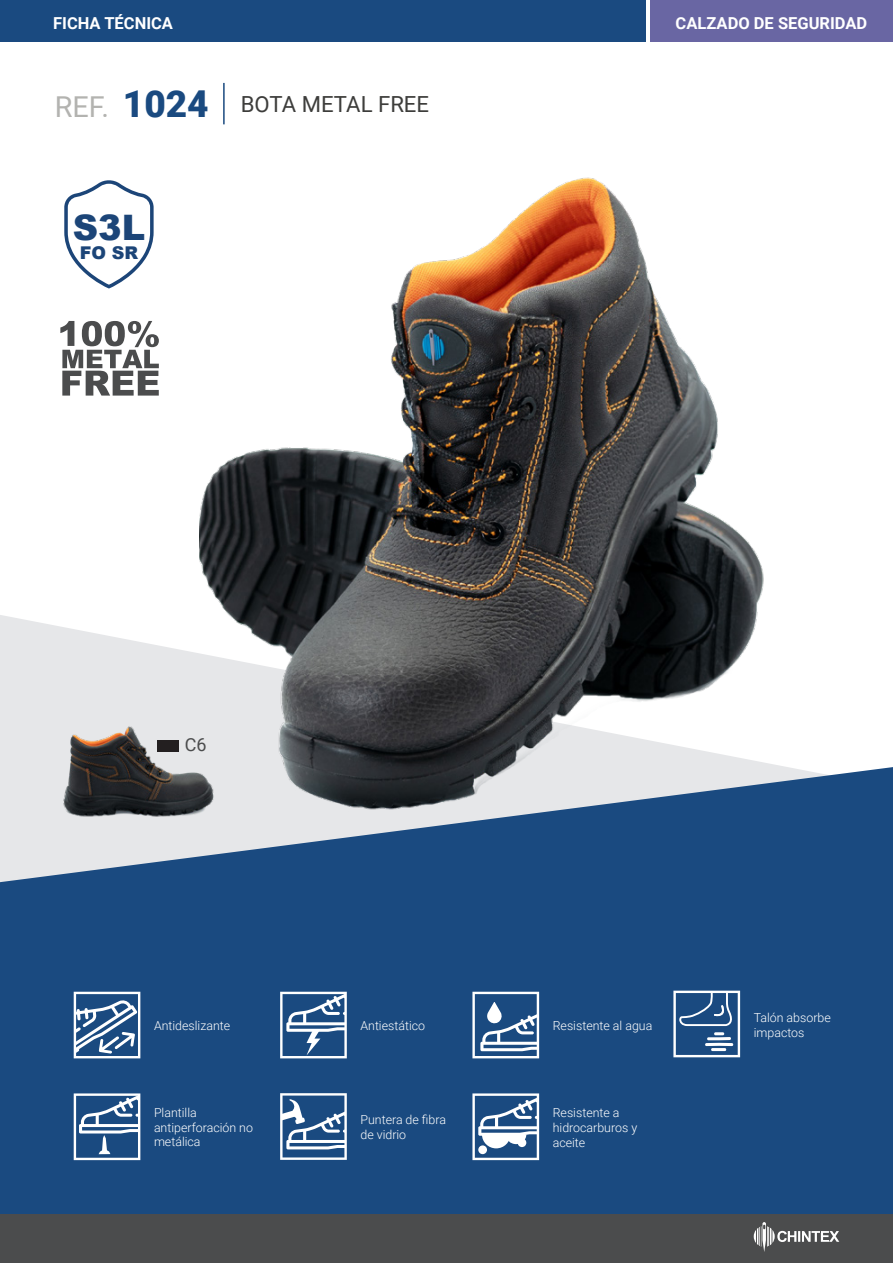
<style>
.page{position:relative;width:893px;height:1263px;background:#fff}
.page>*{position:absolute;margin:0;border:0;box-sizing:border-box;transform-origin:0 0}
.t1{font:900 35.1px "Arial";color:#1c4578}
.t2{font:22.2px "Roboto";color:#3d3d3b}
.t3{font:18px "Roboto";color:#4b4c4d}
.t4{font:900 17.55px "Arial";color:#1c4578}
.t5{font:700 16.5px "Roboto";color:#fff}
.t6{font:300 12.45px/14.9px "Roboto";color:#fff}
.s1{font-size:28.8px;color:#b3b3b0}
.s2{font-weight:900;font-size:37.05px;color:#1a4a80}
</style>
<div class="page">
<svg style="left:0;top:615px;width:200px;height:150px;fill:#e6e7e9"></svg>
<div style="left:0;top:765px;width:893px;height:449px;background:#1a4a80"></div>
<div style="left:0;top:0;width:645px;height:42px;background:#1a4a80"></div>
<div style="left:0;top:1214px;width:893px;height:49px;background:#4b4c4d"></div>
<div style="left:650px;top:0;width:243px;height:42px;background:#6966a3"></div>
<svg style="left:754px;top:1222px;width:85px;height:30px"></svg>
<hr style="left:223px;top:83px;width:2px;height:41px;background:#1a4a80">
<img style="left:51px;top:715px;width:149px;height:114px">
<img style="left:200px;top:177px;width:595px;height:689px">
<svg style="left:280px;top:992px;width:67px;height:66px"></svg>
<svg style="left:472px;top:992px;width:67px;height:66px"></svg>
<svg style="left:472px;top:1093px;width:67px;height:67px"></svg>
<svg style="left:280px;top:1093px;width:67px;height:67px"></svg>
<svg style="left:74px;top:992px;width:66px;height:66px"></svg>
<svg style="left:60px;top:321px;width:99px;height:75px"></svg>
<svg style="left:673px;top:991px;width:67px;height:66px"></svg>
<svg style="left:74px;top:1093px;width:66px;height:67px"></svg>
<div style="left:158px;top:740px;width:21px;height:12px;background:#231f20"></div>
<svg style="left:64px;top:180px;width:90px;height:108px"></svg>
<h3 class="t5" style="left:53px;top:11px;width:121px">FICHA TÉCNICA</h3>
<h3 class="t5" style="left:676px;top:11px;width:193px">CALZADO DE SEGURIDAD</h3>
<h2 class="t2" style="left:55px;top:89px;width:376px"><span class="s1">REF.</span> <span class="s2">1024</span> BOTA METAL FREE</h2>
<h1 class="t1" style="left:73px;top:202px;width:74px">S3L</h1>
<h3 class="t4" style="left:80px;top:240px;width:60px">FO SR</h3>
<h3 class="t3" style="left:185px;top:732px;width:23px">C6</h3>
<p class="t6" style="left:154px;top:1017px;width:78px">Antideslizante</p>
<p class="t6" style="left:360px;top:1017px;width:66px">Antiestático</p>
<p class="t6" style="left:553px;top:1017px;width:101px">Resistente al agua</p>
<p class="t6" style="left:154px;top:1104px;width:100px">Plantilla antiperforación no metálica</p>
<p class="t6" style="left:553px;top:1105px;width:86px">Resistente a hidrocarburos y aceite</p>
<p class="t6" style="left:360px;top:1112px;width:87px">Puntera de fibra de vidrio</p>
<p class="t6" style="left:754px;top:1010px;width:79px">Talón absorbe impactos</p>
</div>
